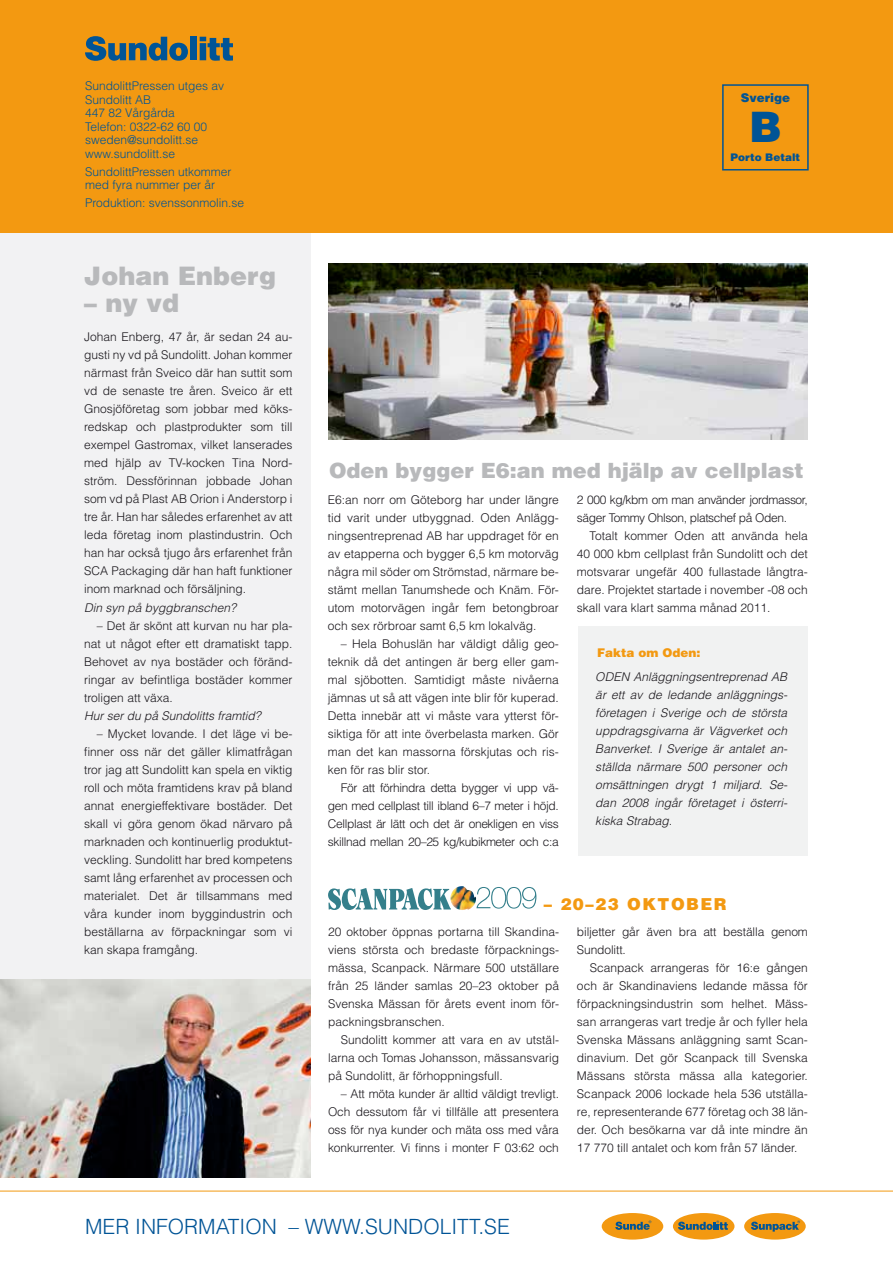
<style>
.page{position:relative;width:893px;height:1263px;background:#fff}
.page>*{position:absolute;margin:0;border:0;box-sizing:border-box;transform-origin:0 0}
.t1{font:900 42px "Helvetica";color:#005496}
.t2{font:900 25.5px "Helvetica";color:#b8b9bb}
.t3{font:900 21px "Helvetica";color:#b8b9bb}
.t4{font:300 21px "Helvetica";color:#005496}
.t5{font:900 16.5px "Helvetica";letter-spacing:.09em;color:#f39911}
.t6{font:300 12px/18px "Helvetica";color:#1a171c;text-align:justify}
.t7{font:italic 300 12px/18px "Helvetica";color:#1a171c;text-align:justify}
.t8{font:300 12px/13.5px "Helvetica";color:#005496}
.t9{font:300 12px/18px "Helvetica";letter-spacing:-.03em;color:#1a171c}
.t10{font:900 12px "Helvetica";color:#f39911}
.t11{font:900 12px "Helvetica";color:#005496}
.t12{font:900 10.5px "Helvetica";color:#005496}
</style>
<div class="page">
<div style="left:0;top:232px;width:310px;height:946px;background:#f2f2f3"></div>
<hr style="left:0;top:1191px;width:893px;height:1px;background:#f39911">
<div style="left:602px;top:1213px;width:61px;height:26px;background:#f39911;border-radius:50%"></div>
<svg style="left:615px;top:1220px;width:36px;height:10px"></svg>
<div style="left:744px;top:1213px;width:62px;height:26px;background:#f39911;border-radius:50%"></div>
<svg style="left:751px;top:1220px;width:49px;height:11px"></svg>
<div style="left:673px;top:1213px;width:61px;height:26px;background:#f39911;border-radius:50%"></div>
<svg style="left:678px;top:1220px;width:50px;height:10px"></svg>
<div style="left:0;top:0;width:893px;height:232px;background:#f39911"></div>
<svg style="left:85px;top:36px;width:103px;height:25px"></svg>
<div style="left:190px;top:37px;width:7px;height:23px;background:#005496"></div>
<svg style="left:200px;top:37px;width:33px;height:24px"></svg>
<div style="left:722px;top:84px;width:87px;height:86px;border:2px solid #005496"></div>
<svg style="left:328px;top:886px;width:134px;height:24px"></svg>
<svg style="left:476px;top:887px;width:60px;height:22px"></svg>
<img style="left:328px;top:264px;width:480px;height:175px">
<div style="left:578px;top:626px;width:229px;height:229px;background:#f1f2f2"></div>
<img style="left:0;top:979px;width:310px;height:199px">
<p class="t8" style="left:85px;top:79px;width:141px">SundolittPressen utges av<br>Sundolitt AB<br>447 82 Vårgårda<br>Telefon: 0322-62 60 00 sweden@sundolitt.se www.sundolitt.se</p>
<p class="t8" style="left:85px;top:164px;width:148px">SundolittPressen utkommer med fyra nummer per år</p>
<p class="t8" style="left:85px;top:195px;width:161px">Produktion: svenssonmolin.se</p>
<h2 class="t2" style="left:84px;top:259px;width:193px">Johan Enberg</h2>
<h2 class="t2" style="left:84px;top:286px;width:96px">– ny vd</h2>
<p class="t6" style="left:84px;top:327px;width:210px">Johan Enberg, 47 år, är sedan 24 au&shy;gusti ny vd på Sundolitt. Johan kommer närmast från Sveico där han suttit som vd de senaste tre åren. Sveico är ett Gnosjöföretag som jobbar med köks&shy;redskap och plastprodukter som till exempel Gastromax, vilket lanserades med hjälp av TV-kocken Tina Nord&shy;ström. Dessförinnan jobbade Johan som vd på Plast AB Orion i Anderstorp i tre år. Han har således erfarenhet av att leda företag inom plastindustrin. Och han har också tjugo års erfarenhet från SCA</p>
<p class="t6" style="left:84px;top:561px;width:210px;text-indent:27px">Packaging där han haft funktioner inom marknad och försäljning.</p>
<p class="t7" style="left:84px;top:598px;width:154px">Din syn på byggbranschen?</p>
<p class="t6" style="left:84px;top:616px;width:210px;text-indent:13px">– Det är skönt att kurvan nu har pla&shy;nat ut något efter ett dramatiskt tapp.<br>Behovet av nya bostäder och föränd&shy;ringar av befintliga bostäder kommer troligen att växa.</p>
<p class="t7" style="left:84px;top:706px;width:178px">Hur ser du på Sundolitts framtid?</p>
<p class="t6" style="left:84px;top:724px;width:210px;text-indent:13px">– Mycket lovande. I det läge vi be&shy;finner oss när det gäller klimatfrågan tror jag att Sundolitt kan spela en viktig roll och möta framtidens krav på bland annat energieffektivare bostäder. Det skall vi göra genom ökad närvaro på marknaden och kontinuerlig produktut&shy;veckling. Sundolitt har bred kompetens samt lång erfarenhet av processen och materialet. Det är tillsammans med våra kunder inom byggindustrin och beställarna av förpackningar som vi kan skapa framgång.</p>
<p class="t11" style="left:741px;top:90px;width:51px">Sverige</p>
<h1 class="t1" style="left:749px;top:99px;width:29px">B</h1>
<p class="t12" style="left:731px;top:150px;width:71px">Porto Betalt</p>
<h3 class="t3" style="left:329px;top:456px;width:476px">Oden bygger E6:an med hjälp av cellplast</h3>
<p class="t6" style="left:328px;top:490px;width:232px">E6:an norr om Göteborg har under längre tid varit under utbyggnad. Oden Anlägg&shy;ningsentreprenad AB har uppdraget för en av etapperna och bygger 6,5 km motorväg några mil söder om Strömstad, närmare be&shy;stämt mellan Tanumshede och Knäm. För&shy;utom motorvägen ingår fem betongbroar och sex rörbroar samt 6,5 km lokalväg.</p>
<p class="t6" style="left:328px;top:634px;width:232px;text-indent:13px">– Hela Bohuslän har väldigt dålig geo&shy;teknik då det antingen är berg eller gam&shy;mal sjöbotten. Samtidigt måste nivåerna jämnas ut så att vägen inte blir för kuperad.<br>Detta innebär att vi måste vara ytterst för&shy;siktiga för att inte överbelasta marken. Gör man det kan massorna förskjutas och ris&shy;ken för ras blir stor.</p>
<p class="t6" style="left:328px;top:778px;width:232px;text-indent:13px">För att förhindra detta bygger vi upp vä&shy;gen med cellplast till ibland 6–7 meter i höjd.<br>Cellplast är lätt och det är onekligen en viss skillnad mellan 20–25 kg/kubikmeter och c:a</p>
<p class="t9" style="left:577px;top:490px;width:232px">2 000 kg/kbm om man använder jordmassor, säger Tommy Ohlson, platschef på Oden.</p>
<p class="t6" style="left:577px;top:526px;width:232px;text-indent:13px">Totalt kommer Oden att använda hela 40 000 kbm cellplast från Sundolitt och det motsvarar ungefär 400 fullastade långtra&shy;dare. Projektet startade i november -08 och skall vara klart samma månad 2011.</p>
<p class="t10" style="left:597px;top:645px;width:105px">Fakta om Oden:</p>
<p class="t7" style="left:595px;top:668px;width:194px">ODEN Anläggningsentreprenad AB är ett av de ledande anläggnings&shy;företagen i Sverige och de största uppdragsgivarna är Vägverket och Banverket. I Sverige är antalet an&shy;ställda närmare 500 personer och omsättningen drygt 1 miljard. Se&shy;dan 2008 ingår företaget i österri&shy;kiska Strabag.</p>
<h3 class="t5" style="left:544px;top:893px;width:185px">– 20–23 oktober</h3>
<p class="t6" style="left:328px;top:922px;width:232px">20 oktober öppnas portarna till Skandina&shy;viens största och bredaste förpacknings&shy;mässa, Scanpack. N ärmare 500 utställare från 25 länder samlas 20–23 oktober på Svenska M ässan för årets event inom för&shy;packningsbranschen.</p>
<p class="t6" style="left:328px;top:1030px;width:232px;text-indent:13px">Sundolitt kommer att vara en av utstäl&shy;larna och Tomas Johansson, mässansvarig på Sundolitt, är förhoppningsfull.</p>
<p class="t6" style="left:328px;top:1084px;width:232px;text-indent:13px">– Att möta kunder är alltid väldigt trevligt.<br>Och dessutom får vi tillfälle att presentera oss för nya kunder och mäta oss med våra konkurrenter. Vi finns i monter F 03:62 och</p>
<p class="t6" style="left:577px;top:922px;width:232px">biljetter går även bra att beställa genom<br>Sundolitt.</p>
<p class="t6" style="left:577px;top:958px;width:232px;text-indent:13px">Scanpack arrangeras för 16:e gången och är Skandinaviens ledande mässa för förpackningsindustrin som helhet. Mäs - san arrangeras vart tredje år och fyller hela Svenska M ässans anläggning samt Scan&shy;dinavium. Det gör Scanpack till Svenska M ässans största mässa alla kategorier.<br>Scanpack 2006 lockade hela 536 utställa&shy;re, representerande 677 företag och 38 län&shy;der. Och besökarna var då inte mindre än 17 770 till antalet och kom från 57 länder.</p>
<h3 class="t4" style="left:85px;top:1213px;width:426px">M er information – www.sundolitt.se</h3>
</div>
